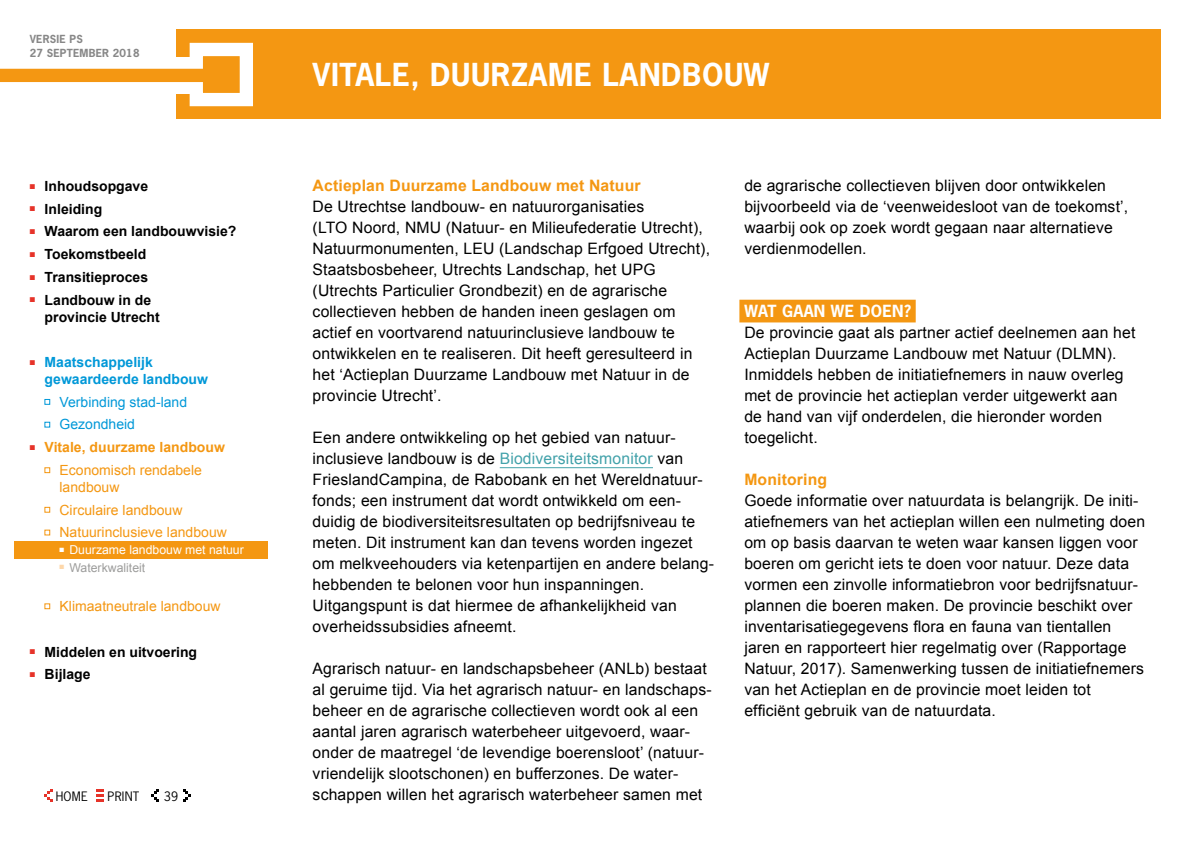
<style>
.page{position:relative;width:1191px;height:844px;background:#fff}
.page>*{position:absolute;margin:0;border:0;box-sizing:border-box;transform-origin:0 0}
.t1{font:700 29.75px "News Gothic";letter-spacing:.02em;color:#fff}
.t2{font:15.75px/21px "Arial";letter-spacing:.01em;color:#000}
.t3{font:700 15.75px "Arial";letter-spacing:.01em;color:#f49712}
.t4{font:700 15.75px "News Gothic";letter-spacing:.02em;color:#fff}
.t5{font:700 14px/16.8px "Arial";color:#000}
.t6{font:14px/22.8px "Arial";color:#f49712}
.t7{font:700 14px/22.8px "Arial";color:#f49712;text-align:center}
.t8{font:700 14px/16.8px "Arial";color:#0098d8}
.t9{font:14px/22.8px "Arial";color:#0098d8}
.t10{font:12.25px "Arial";color:#fff}
.t11{font:12.25px "Arial";color:#9d9d9c}
.t12{font:12.25px "News Gothic";letter-spacing:.02em;color:#000}
.t13{font:700 10.5px/14px "News Gothic";letter-spacing:.02em;color:#878787}
.s1{font-weight:400}
.s2{color:#43a2aa}
</style>
<div class="page">
<div style="left:177px;top:30px;width:984px;height:89px;background:#f49712"></div>
<div style="left:190px;top:43px;width:63px;height:63px;background:#f49712;border:13px solid #fff"></div>
<div style="left:157px;top:57px;width:39px;height:37px;background:#fff"></div>
<div style="left:0;top:69px;width:222px;height:13px;background:#f49712"></div>
<div style="left:15px;top:541px;width:253px;height:17px;background:#f49712"></div>
<svg style="left:152px;top:789px;width:7px;height:12px"></svg>
<svg style="left:45px;top:789px;width:7px;height:12px"></svg>
<svg style="left:183px;top:789px;width:8px;height:12px"></svg>
<svg style="left:96px;top:789px;width:8px;height:12px"></svg>
<svg style="left:44px;top:399px;width:6px;height:5px"></svg>
<svg style="left:44px;top:421px;width:6px;height:6px"></svg>
<svg style="left:44px;top:467px;width:6px;height:6px"></svg>
<svg style="left:44px;top:507px;width:6px;height:5px"></svg>
<svg style="left:44px;top:529px;width:6px;height:6px"></svg>
<svg style="left:44px;top:603px;width:6px;height:6px"></svg>
<hr style="left:500px;top:467px;width:153px;height:1px;background:#43a2aa">
<div style="left:739px;top:299px;width:176px;height:23px;background:#f49712"></div>
<p class="t13" style="left:30px;top:32px;width:111px">VERSIE PS<br>27 SEPTEMBER 2018</p>
<p class="t5" style="left:30px;top:178px;width:120px"><sup>■</sup> Inhoudsopgave</p>
<p class="t5" style="left:30px;top:201px;width:74px"><sup>■</sup> Inleiding</p>
<p class="t5" style="left:30px;top:223px;width:208px"><sup>■</sup> Waarom een landbouwvisie?</p>
<p class="t5" style="left:30px;top:246px;width:118px"><sup>■</sup> Toekomstbeeld</p>
<p class="t5" style="left:30px;top:269px;width:120px"><sup>■</sup> Transitieproces</p>
<p class="t5" style="left:45px;top:292px;width:117px;text-indent:-15px"><sup>■</sup> Landbouw in de provincie Utrecht</p>
<p class="t8" style="left:45px;top:354px;width:165px;text-indent:-15px"><sup>■</sup> Maatschappelijk gewaardeerde landbouw</p>
<p class="t9" style="left:60px;top:390px;width:129px">Verbinding stad-land<br>Gezondheid</p>
<p class="t7" style="left:30px;top:436px;width:197px"><sup>■</sup> Vitale, duurzame landbouw<br><span class="s1">Economisch rendabele</span></p>
<p class="t6" style="left:60px;top:475px;width:169px">landbouw<br>Circulaire landbouw<br>Natuurinclusieve landbouw</p>
<p class="t10" style="left:60px;top:542px;width:186px">■ Duurzame landbouw met natuur</p>
<p class="t11" style="left:60px;top:559px;width:87px"><sup>■</sup> Waterkwaliteit</p>
<p class="t6" style="left:60px;top:594px;width:163px">Klimaatneutrale landbouw</p>
<p class="t5" style="left:30px;top:643px;width:169px"><sup>■</sup> Middelen en uitvoering</p>
<p class="t5" style="left:30px;top:666px;width:62px"><sup>■</sup> Bijlage</p>
<p class="t12" style="left:56px;top:787px;width:34px">HOME</p>
<p class="t12" style="left:108px;top:787px;width:33px">PRINT</p>
<p class="t12" style="left:164px;top:787px;width:16px">39</p>
<h1 class="t1" style="left:313px;top:55px;width:458px">VITALE, DUURZAME LANDBOUW</h1>
<p class="t3" style="left:313px;top:175px;width:329px">Actieplan Duurzame Landbouw met Natuur</p>
<p class="t2" style="left:313px;top:196px;width:399px">De Utrechtse landbouw- en natuurorganisaties<br>(LTO Noord, NMU (Natuur- en Milieufederatie Utrecht), Natuurmonumenten, LEU (Landschap Erfgoed Utrecht), Staatsbosbeheer, Utrechts Landschap, het UPG (Utrechts Particulier Grondbezit) en de agrarische collectieven hebben de handen ineen geslagen om actief en voortvarend natuurinclusieve landbouw te ontwikkelen en te realiseren. Dit heeft geresulteerd in het ‘Actieplan Duurzame Landbouw met Natuur in de provincie Utrecht’.</p>
<p class="t2" style="left:313px;top:427px;width:403px">Een andere ontwikkeling op het gebied van natuur&shy;inclusieve landbouw is de <span class="s2">Biodiversiteitsmonitor</span> van FrieslandCampina, de Rabobank en het Wereldnatuur&shy;fonds; een instrument dat wordt ontwikkeld om een&shy;duidig de biodiversiteitsresultaten op bedrijfsniveau te meten. Dit instrument kan dan tevens worden ingezet om melkveehouders via ketenpartijen en andere belang&shy;hebbenden te belonen voor hun inspanningen.<br>Uitgangspunt is dat hiermee de afhankelijkheid van overheidssubsidies afneemt.</p>
<p class="t2" style="left:313px;top:658px;width:400px">Agrarisch natuur- en landschapsbeheer (ANLb) bestaat al geruime tijd. Via het agrarisch natuur- en landschaps&shy;beheer en de agrarische collectieven wordt ook al een aantal jaren agrarisch waterbeheer uitgevoerd, waar&shy;onder de maatregel ‘de levendige boerensloot’ (natuur&shy;vriendelijk slootschonen) en bufferzones. De water&shy;schappen willen het agrarisch waterbeheer samen met</p>
<p class="t2" style="left:744px;top:175px;width:385px">de agrarische collectieven blijven door ontwikkelen bijvoorbeeld via de ‘veenweidesloot van de toekomst’, waarbij ook op zoek wordt gegaan naar alternatieve verdienmodellen.</p>
<p class="t4" style="left:744px;top:300px;width:168px">WAT GAAN WE DOEN?</p>
<p class="t2" style="left:744px;top:322px;width:392px">De provincie gaat als partner actief deelnemen aan het Actieplan Duurzame Landbouw met Natuur (DLMN).<br>Inmiddels hebben de initiatiefnemers in nauw overleg met de provincie het actieplan verder uitgewerkt aan de hand van vijf onderdelen, die hieronder worden toegelicht.</p>
<p class="t3" style="left:744px;top:469px;width:84px">Monitoring</p>
<p class="t2" style="left:744px;top:490px;width:402px">Goede informatie over natuurdata is belangrijk. De initi&shy;atiefnemers van het actieplan willen een nulmeting doen om op basis daarvan te weten waar kansen liggen voor boeren om gericht iets te doen voor natuur. Deze data vormen een zinvolle informatiebron voor bedrijfsnatuur&shy;plannen die boeren maken. De provincie beschikt over inventarisatiegegevens flora en fauna van tientallen jaren en rapporteert hier regelmatig over (Rapportage Natuur, 2017). Samenwerking tussen de initiatiefnemers van het Actieplan en de provincie moet leiden tot efficiënt gebruik van de natuurdata.</p>
</div>
